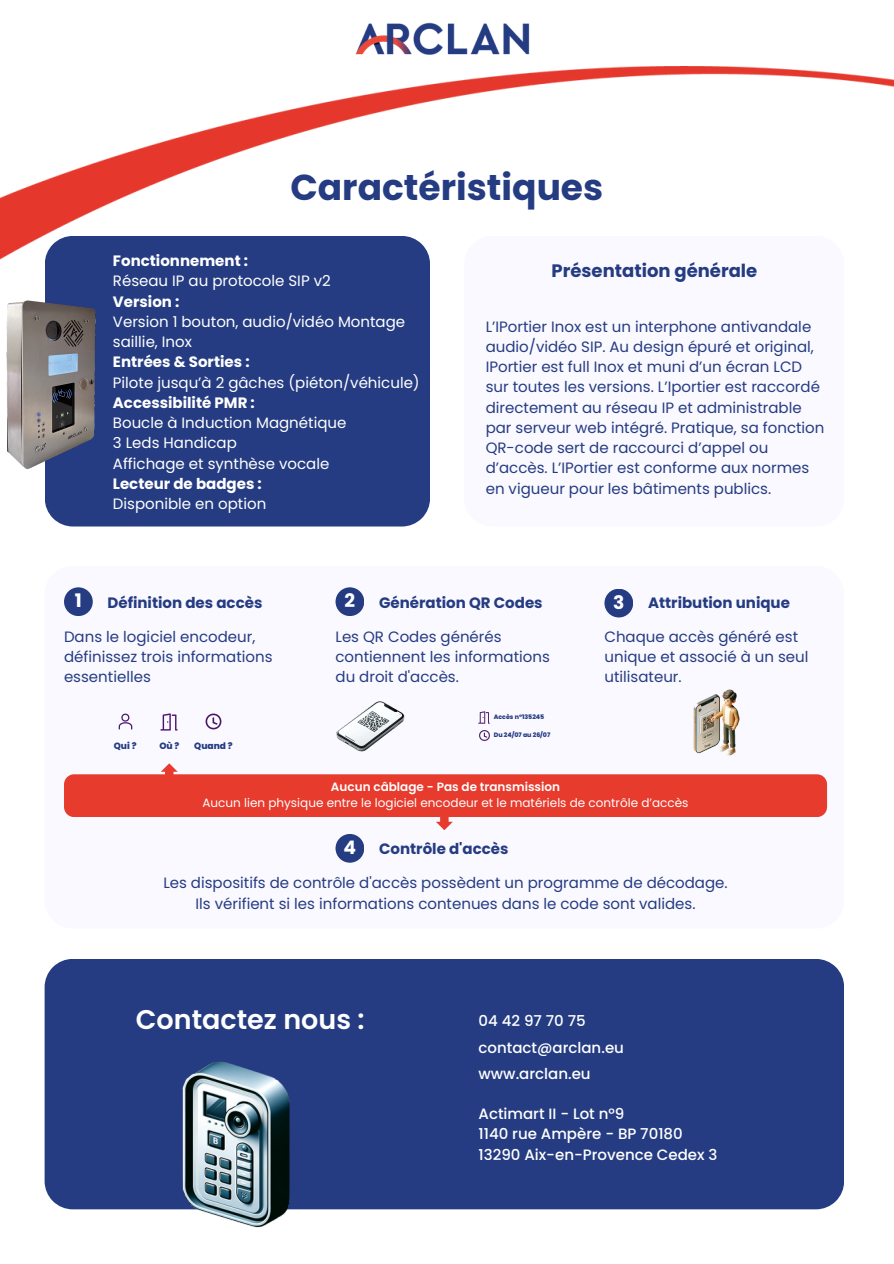
<style>
.page{position:relative;width:894px;height:1264px;background:#fff}
.page>*{position:absolute;margin:0;border:0;box-sizing:border-box;transform-origin:0 0}
.t1{font:700 36px "Poppins";color:#253c82}
.t2{font:600 27px "Poppins";color:#fff}
.t3{font:700 18.6px "Poppins";color:#fff}
.t4{font:700 18px "Poppins";color:#253c82}
.t5{font:15px/20.2px "Poppins";color:#253c82}
.t6{font:15px/20.2px "Poppins";color:#fff}
.t7{font:500 15px/20.2px "Poppins";color:#fff}
.t8{font:700 15px "Poppins";color:#253c82}
.t9{font:12px/16px "Poppins";color:#fff;text-align:center}
.t10{font:800 9px "Poppins";color:#253c82}
.t11{font:800 6.3px "Poppins";color:#253c82}
.s1{font-weight:700}
.s2{font-weight:600}
</style>
<div class="page">
<img style="left:356px;top:22px;width:174px;height:33px">
<div style="left:45px;top:260px;width:384px;height:266px;background:#253c82"></div>
<img style="left:0;top:66px;width:893px;height:194px">
<div style="left:45px;top:959px;width:798px;height:250px;background:#253c82"></div>
<img style="left:6px;top:299px;width:102px;height:178px">
<div style="left:64px;top:587px;width:29px;height:29px;background:#253c82;border-radius:50%"></div>
<div style="left:335px;top:587px;width:29px;height:29px;background:#253c82;border-radius:50%"></div>
<div style="left:604px;top:588px;width:29px;height:29px;background:#253c82;border-radius:50%"></div>
<div style="left:335px;top:834px;width:29px;height:28px;background:#253c82;border-radius:50%"></div>
<img style="left:336px;top:701px;width:68px;height:50px">
<svg style="left:478px;top:711px;width:11px;height:12px"></svg>
<svg style="left:479px;top:730px;width:11px;height:11px"></svg>
<img style="left:205px;top:713px;width:17px;height:17px">
<img style="left:161px;top:713px;width:17px;height:17px">
<img style="left:118px;top:714px;width:15px;height:15px">
<img style="left:693px;top:689px;width:47px;height:67px">
<div style="left:64px;top:774px;width:762px;height:43px;background:#e63b2d;border-radius:10px"></div>
<svg style="left:161px;top:763px;width:17px;height:12px"></svg>
<svg style="left:436px;top:817px;width:16px;height:13px"></svg>
<img style="left:182px;top:1056px;width:110px;height:172px">
<p class="t1" style="left:290px;top:162px;width:314px">Caractéristiques</p>
<p class="t6" style="left:113px;top:251px;width:308px"><span class="s1">Fonctionnement :<br></span>Réseau IP au protocole SIP v2<br><span class="s1">Version :<br></span>Version 1 bouton, audio/vidéo Montage saillie, Inox<br><span class="s1">Entrées &amp; Sorties :<br></span>Pilote jusqu’à 2 gâches (piéton/véhicule)<br><span class="s1">Accessibilité PMR :<br></span>Boucle à Induction Magnétique<br>3 Leds Handicap<br>Affichage et synthèse vocale<br><span class="s1">Lecteur de badges :<br></span>Disponible en option</p>
<p class="t4" style="left:551px;top:258px;width:207px">Présentation générale</p>
<p class="t5" style="left:485px;top:316px;width:340px">L’IPortier Inox est un interphone antivandale audio/vidéo SIP. Au design épuré et original, IPortier est full Inox et muni d’un écran LCD sur toutes les versions. L’Iportier est raccordé directement au réseau IP et administrable par serveur web intégré. Pratique, sa fonction QR-code sert de raccourci d’appel ou d’accès. L’IPortier est conforme aux normes en vigueur pour les bâtiments publics.</p>
<h3 class="t3" style="left:75px;top:587px;width:9px">1</h3>
<h5 class="t3" style="left:344px;top:587px;width:12px">2</h5>
<p class="t3" style="left:613px;top:589px;width:13px">3</p>
<p class="t8" style="left:107px;top:592px;width:156px">Définition des accès</p>
<p class="t5" style="left:64px;top:626px;width:210px">Dans le logiciel encodeur, définissez trois informations essentielles</p>
<p class="t8" style="left:379px;top:592px;width:165px">Génération QR Codes</p>
<h5 class="t5" style="left:335px;top:626px;width:216px">Les QR Codes générés contiennent les informations du droit d'accès.</h5>
<p class="t8" style="left:647px;top:592px;width:143px">Attribution unique</p>
<h6 class="t5" style="left:604px;top:626px;width:205px">Chaque accès généré est unique et associé à un seul utilisateur.</h6>
<h5 class="t10" style="left:114px;top:739px;width:24px">Qui ?</h5>
<h4 class="t10" style="left:159px;top:739px;width:21px">Où?</h4>
<h2 class="t10" style="left:194px;top:739px;width:40px">Quand ?</h2>
<h4 class="t11" style="left:493px;top:712px;width:52px">Accès n°135245</h4>
<h4 class="t11" style="left:493px;top:730px;width:58px">Du 24/07 au 26/07</h4>
<h4 class="t9" style="left:202px;top:778px;width:487px"><span class="s2">Aucun câblage - Pas de transmission<br></span>Aucun lien physique entre le logiciel encodeur et le matériels de contrôle d’accès</h4>
<p class="t3" style="left:343px;top:834px;width:14px">4</p>
<p class="t8" style="left:379px;top:838px;width:131px">Contrôle d'accès</p>
<h4 class="t5" style="left:163px;top:873px;width:565px;text-align:center">Les dispositifs de contrôle d'accès possèdent un programme de décodage.<br>Ils vérifient si les informations contenues dans le code sont valides.</h4>
<p class="t2" style="left:136px;top:1000px;width:230px">Contactez nous :</p>
<p class="t7" style="left:478px;top:1010px;width:109px">04 42 97 70 75</p>
<p class="t7" style="left:478px;top:1037px;width:147px">contact@arclan.eu</p>
<h5 class="t7" style="left:478px;top:1063px;width:114px">www.arclan.eu</h5>
<p class="t7" style="left:478px;top:1103px;width:240px">Actimart II - Lot n°9<br>1140 rue Ampère - BP 70180<br>13290 Aix-en-Provence Cedex 3</p>
</div>
